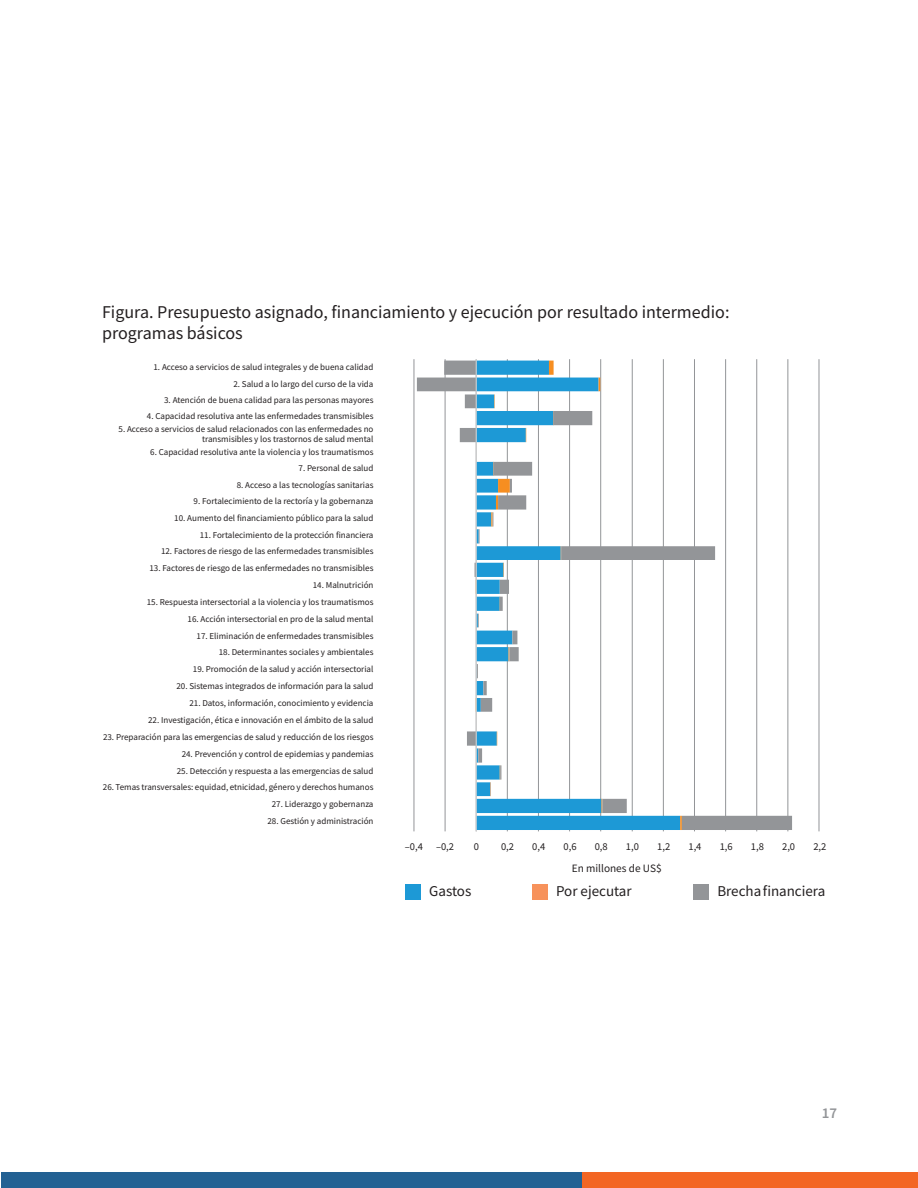
<style>
.page{position:relative;width:918px;height:1188px;background:#fff}
.page>*{position:absolute;margin:0;border:0;box-sizing:border-box;transform-origin:0 0}
.t1{font:18px/21px "Source Sans Pro";color:#231f20}
.t2{font:15px "Source Sans Pro";color:#231f20}
.t3{font:600 15px "Source Sans Pro";color:#939598}
.t4{font:11.25px "Source Sans Pro";color:#231f20}
.t5{font:10.5px "Source Sans Pro";color:#231f20}
.t6{font:9px/10.5px "Source Sans Pro";color:#231f20;text-align:right}
</style>
<div class="page">
<div style="left:406px;top:884px;width:15px;height:15px;background:#1d99d6"></div>
<div style="left:532px;top:884px;width:16px;height:15px;background:#f7925b"></div>
<div style="left:694px;top:884px;width:15px;height:15px;background:#939598"></div>
<div style="left:1px;top:1172px;width:581px;height:16px;background:#236193"></div>
<div style="left:582px;top:1172px;width:336px;height:16px;background:#f36624"></div>
<hr style="left:819px;top:359px;width:1px;height:472px;background:#939598">
<hr style="left:787px;top:359px;width:1px;height:472px;background:#939598">
<hr style="left:756px;top:359px;width:1px;height:472px;background:#939598">
<hr style="left:725px;top:359px;width:1px;height:472px;background:#939598">
<hr style="left:694px;top:359px;width:1px;height:472px;background:#939598">
<hr style="left:663px;top:359px;width:1px;height:472px;background:#939598">
<hr style="left:632px;top:359px;width:1px;height:472px;background:#939598">
<hr style="left:600px;top:359px;width:1px;height:472px;background:#939598">
<hr style="left:569px;top:359px;width:1px;height:472px;background:#939598">
<hr style="left:538px;top:359px;width:1px;height:472px;background:#939598">
<hr style="left:507px;top:359px;width:1px;height:472px;background:#939598">
<hr style="left:445px;top:359px;width:1px;height:472px;background:#939598">
<hr style="left:414px;top:359px;width:1px;height:472px;background:#939598">
<svg style="left:417px;top:361px;width:375px;height:469px"></svg>
<hr style="left:476px;top:359px;width:1px;height:472px;background:#d8d8d8">
<h1 class="t1" style="left:102px;top:302px;width:629px">Figura. Presupuesto asignado, financiamiento y ejecución por resultado intermedio: programas básicos</h1>
<p class="t6" style="left:154px;top:362px;width:221px">1. Acceso a servicios de salud integrales y de buena calidad</p>
<p class="t6" style="left:233px;top:378px;width:142px">2. Salud a lo largo del curso de la vida</p>
<p class="t6" style="left:164px;top:395px;width:211px">3. Atención de buena calidad para las personas mayores</p>
<p class="t6" style="left:147px;top:411px;width:228px">4. Capacidad resolutiva ante las enfermedades transmisibles</p>
<p class="t6" style="left:119px;top:424px;width:256px">5. Acceso a servicios de salud relacionados con las enfermedades no transmisibles y los trastornos de salud mental</p>
<p class="t6" style="left:150px;top:447px;width:225px">6. Capacidad resolutiva ante la violencia y los traumatismos</p>
<p class="t6" style="left:299px;top:463px;width:76px">7. Personal de salud</p>
<p class="t6" style="left:237px;top:479px;width:138px">8. Acceso a las tecnologías sanitarias</p>
<p class="t6" style="left:194px;top:496px;width:181px">9. Fortalecimiento de la rectoría y la gobernanza</p>
<p class="t6" style="left:174px;top:513px;width:201px">10. Aumento del financiamiento público para la salud</p>
<p class="t6" style="left:200px;top:529px;width:175px">11. Fortalecimiento de la protección financiera</p>
<p class="t6" style="left:161px;top:546px;width:214px">12. Factores de riesgo de las enfermedades transmisibles</p>
<p class="t6" style="left:149px;top:563px;width:226px">13. Factores de riesgo de las enfermedades no transmisibles</p>
<p class="t6" style="left:313px;top:580px;width:62px">14. Malnutrición</p>
<p class="t6" style="left:147px;top:596px;width:228px">15. Respuesta intersectorial a la violencia y los traumatismos</p>
<p class="t6" style="left:188px;top:613px;width:187px">16. Acción intersectorial en pro de la salud mental</p>
<p class="t6" style="left:197px;top:630px;width:178px">17. Eliminación de enfermedades transmisibles</p>
<p class="t6" style="left:219px;top:647px;width:156px">18. Determinantes sociales y ambientales</p>
<p class="t6" style="left:193px;top:664px;width:182px">19. Promoción de la salud y acción intersectorial</p>
<p class="t6" style="left:176px;top:681px;width:199px">20. Sistemas integrados de información para la salud</p>
<p class="t6" style="left:189px;top:698px;width:186px">21. Datos, información, conocimiento y evidencia</p>
<p class="t6" style="left:148px;top:715px;width:227px">22. Investigación, ética e innovación en el ámbito de la salud</p>
<p class="t6" style="left:103px;top:731px;width:272px">23. Preparación para las emergencias de salud y reducción de los riesgos</p>
<p class="t6" style="left:182px;top:748px;width:193px">24. Prevención y control de epidemias y pandemias</p>
<p class="t6" style="left:177px;top:765px;width:198px">25. Detección y respuesta a las emergencias de salud</p>
<p class="t6" style="left:103px;top:782px;width:272px">26. Temas transversales: equidad, etnicidad, género y derechos humanos</p>
<p class="t6" style="left:272px;top:799px;width:103px">27. Liderazgo y gobernanza</p>
<p class="t6" style="left:268px;top:816px;width:107px">28. Gestión y administración</p>
<p class="t5" style="left:564px;top:840px;width:15px">0,6</p>
<p class="t5" style="left:595px;top:840px;width:15px">0,8</p>
<p class="t5" style="left:626px;top:840px;width:15px">1,0</p>
<p class="t5" style="left:657px;top:840px;width:15px">1,2</p>
<p class="t5" style="left:688px;top:840px;width:15px">1,4</p>
<p class="t5" style="left:720px;top:840px;width:15px">1,6</p>
<p class="t5" style="left:751px;top:840px;width:15px">1,8</p>
<p class="t5" style="left:813px;top:840px;width:15px">2,2</p>
<p class="t5" style="left:405px;top:840px;width:20px">–0,4</p>
<p class="t5" style="left:436px;top:840px;width:20px">–0,2</p>
<p class="t5" style="left:474px;top:840px;width:7px">0</p>
<p class="t5" style="left:501px;top:840px;width:15px">0,2</p>
<p class="t5" style="left:532px;top:840px;width:15px">0,4</p>
<p class="t5" style="left:782px;top:840px;width:15px">2,0</p>
<h2 class="t2" style="left:429px;top:882px;width:44px">Gastos</h2>
<p class="t4" style="left:572px;top:861px;width:91px">En millones de US$</p>
<h2 class="t2" style="left:556px;top:882px;width:77px">Por ejecutar</h2>
<h2 class="t2" style="left:717px;top:882px;width:109px">Brecha financiera</h2>
<h2 class="t3" style="left:822px;top:1104px;width:17px">17</h2>
</div>
